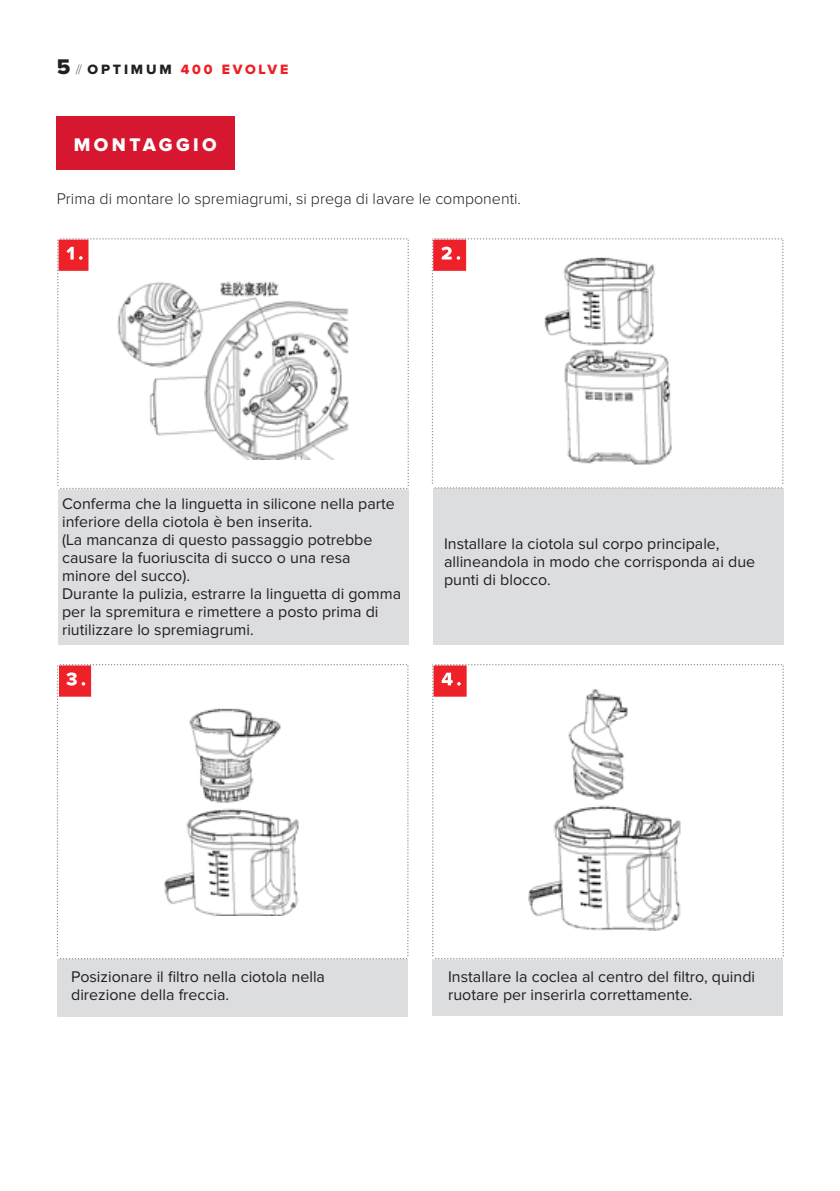
<style>
.page{position:relative;width:840px;height:1191px;background:#fff}
.page>*{position:absolute;margin:0;border:0;box-sizing:border-box;transform-origin:0 0}
.New_Page_Header_ENGL{font:19px "Proxima Nova Extrabld";letter-spacing:.18em;color:#fff}
.Body_fine_print_CZEC{font:16px/18px "Proxima Nova";color:#231f20}
.Body_no_indent_CZECH{font:300 16px "Proxima Nova";color:#231f20}
.t1{font:14px "Proxima Nova Extrabld";letter-spacing:.2em;color:#ee1d23}
.s1{font-size:22px;color:#231f20}
.s2{font-family:"Proxima Nova";font-weight:100;color:#231f20}
.s3{color:#231f20}
</style>
<div class="page">
<div style="left:57px;top:116px;width:178px;height:54px;background:#d71630"></div>
<div style="left:432px;top:958px;width:350px;height:58px;background:#dcdddf"></div>
<div style="left:57px;top:959px;width:350px;height:57px;background:#dcdddf"></div>
<div style="left:58px;top:488px;width:350px;height:156px;background:#dcdddf"></div>
<div style="left:432px;top:488px;width:350px;height:156px;background:#dcdddf"></div>
<svg style="left:432px;top:664px;width:352px;height:296px"></svg>
<svg style="left:57px;top:664px;width:351px;height:295px"></svg>
<svg style="left:57px;top:238px;width:352px;height:252px"></svg>
<svg style="left:431px;top:238px;width:352px;height:250px"></svg>
<img style="left:117px;top:278px;width:231px;height:181px">
<img style="left:542px;top:256px;width:130px;height:210px">
<p class="t1" style="left:57px;top:63px;width:233px"><span class="s1">5</span> <span class="s2">//</span> <span class="s3">OPTIMUM</span> 400 EVOLVE</p>
<p class="New_Page_Header_ENGL" style="left:74px;top:136px;width:144px">MONTAGGIO</p>
<p class="Body_no_indent_CZECH" style="left:57px;top:191px;width:465px">Prima di montare lo spremiagrumi, si prega di lavare le componenti.</p>
<p class="Body_fine_print_CZEC" style="left:62px;top:495px;width:334px">Conferma che la linguetta in silicone nella parte inferiore della ciotola è ben inserita.</p>
<p class="Body_fine_print_CZEC" style="left:62px;top:531px;width:312px">(La mancanza di questo passaggio potrebbe causare la fuoriuscita di succo o una resa minore del succo).</p>
<p class="Body_fine_print_CZEC" style="left:62px;top:585px;width:340px">Durante la pulizia, estrarre la linguetta di gomma per la spremitura e rimettere a posto prima di riutilizzare lo spremiagrumi.</p>
<p class="Body_fine_print_CZEC" style="left:444px;top:535px;width:312px">Installare la ciotola sul corpo principale, allineandola in modo che corrisponda ai due punti di blocco.</p>
<p class="Body_fine_print_CZEC" style="left:71px;top:968px;width:255px">Posizionare il filtro nella ciotola nella direzione della freccia.</p>
<p class="Body_fine_print_CZEC" style="left:448px;top:968px;width:308px">Installare la coclea al centro del filtro, quindi ruotare per inserirla correttamente.</p>
</div>
